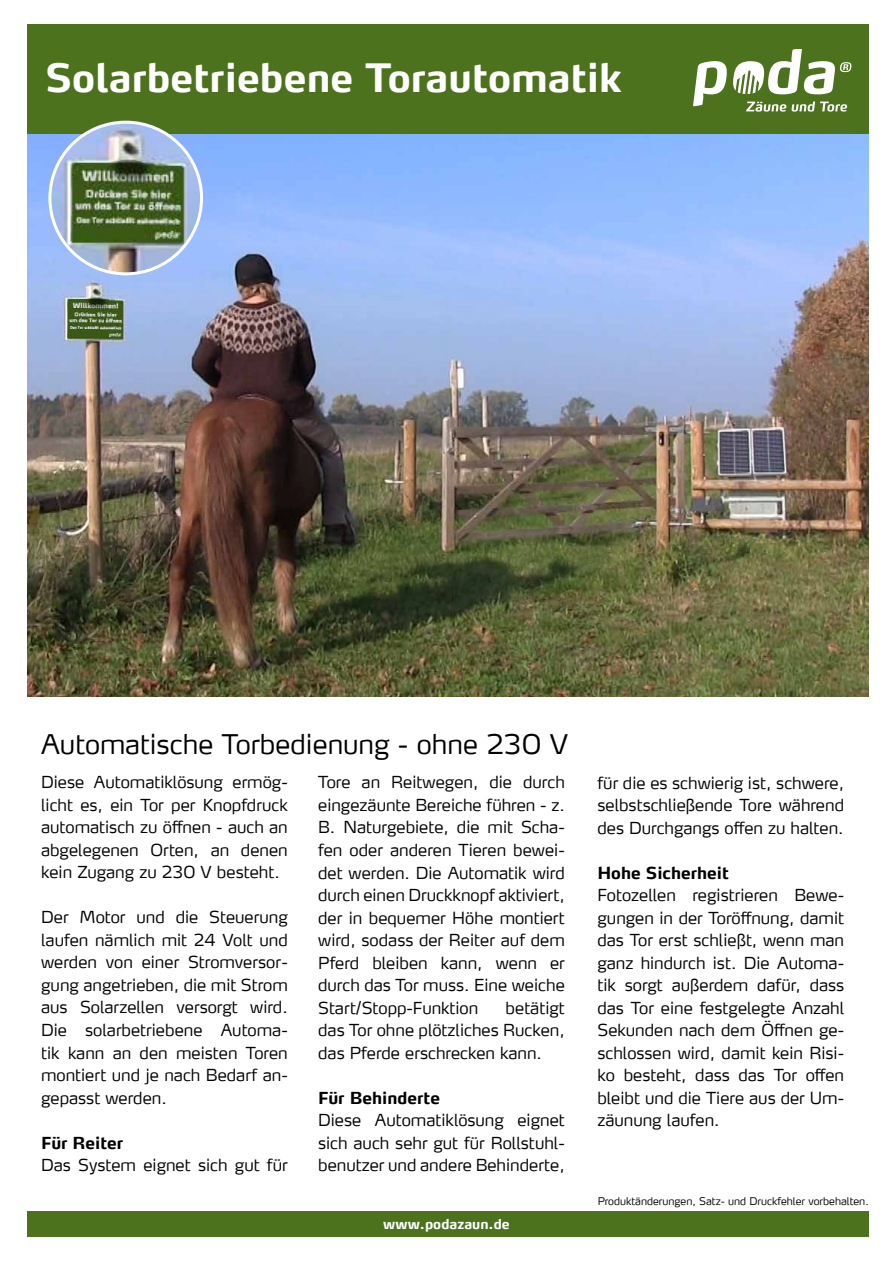
<style>
.page{position:relative;width:893px;height:1263px;background:#fff}
.page>*{position:absolute;margin:0;border:0;box-sizing:border-box;transform-origin:0 0}
.t1{font:700 39px "Max LF";color:#fff}
.t2{font:300 27px "Max LF";color:#000}
.t3{font:300 16.5px/22.5px "Max LF";color:#000;text-align:justify}
.t4{font:700 16.5px "Max LF";color:#000}
.t5{font:700 13.5px "Max";color:#fff}
.t6{font:300 10.5px "Max";color:#000}
</style>
<div class="page">
<div style="left:27px;top:24px;width:842px;height:110px;background:#4c721d"></div>
<svg style="left:693px;top:61px;width:34px;height:45px"></svg>
<svg style="left:746px;top:102px;width:40px;height:10px"></svg>
<svg style="left:792px;top:101px;width:55px;height:11px"></svg>
<svg style="left:733px;top:50px;width:118px;height:44px"></svg>
<div style="left:27px;top:1211px;width:842px;height:26px;background:#4c721d"></div>
<img style="left:27px;top:134px;width:842px;height:563px">
<img style="left:50px;top:122px;width:152px;height:152px;border-radius:76px">
<div style="left:48px;top:121px;width:155px;height:154px;border:3px solid #fff;border-radius:50%"></div>
<h1 class="t1" style="left:45px;top:53px;width:578px">Solarbetriebene Torautomatik</h1>
<h2 class="t2" style="left:41px;top:727px;width:529px">Automatische Torbedienung - ohne 230 V</h2>
<p class="t3" style="left:41px;top:771px;width:248px">Diese Automatiklösung ermög&shy;licht es, ein Tor per Knopfdruck automatisch zu öffnen - auch an abgelegenen Orten, an denen kein Zugang zu 230 V besteht.</p>
<p class="t3" style="left:41px;top:906px;width:248px">Der Motor und die Steuerung laufen nämlich mit 24 Volt und werden von einer Stromversor&shy;gung angetrieben, die mit Strom aus Solarzellen versorgt wird.<br>Die solarbetriebene Automa&shy;tik kann an den meisten Toren montiert und je nach Bedarf an&shy;gepasst werden.</p>
<p class="t4" style="left:41px;top:1132px;width:84px">Für Reiter</p>
<p class="t3" style="left:41px;top:1153px;width:248px">Das System eignet sich gut für</p>
<p class="t3" style="left:318px;top:771px;width:248px">Tore an Reitwegen, die durch eingezäunte Bereiche führen - z.<br>B. Naturgebiete, die mit Scha&shy;fen oder anderen Tieren bewei&shy;det werden. Die Automatik wird durch einen Druckknopf aktiviert, der in bequemer Höhe montiert wird, sodass der Reiter auf dem Pferd bleiben kann, wenn er durch das Tor muss. Eine weiche Start/Stopp-Funktion</p>
<p class="t3" style="left:318px;top:996px;width:248px;text-indent:187px">betätigt das Tor ohne plötzliches Rucken, das Pferde erschrecken kann.</p>
<p class="t4" style="left:318px;top:1087px;width:123px">Für Behinderte</p>
<p class="t3" style="left:318px;top:1108px;width:248px">Diese Automatiklösung eignet sich auch sehr gut für Rollstuhl&shy;benutzer und andere Behinderte,</p>
<p class="t5" style="left:383px;top:1215px;width:128px">www.podazaun.de</p>
<p class="t3" style="left:597px;top:771px;width:248px">für die es schwierig ist, schwere, selbstschließende Tore während des Durchgangs offen zu halten.</p>
<p class="t4" style="left:597px;top:862px;width:133px">Hohe Sicherheit</p>
<p class="t3" style="left:597px;top:883px;width:248px">Fotozellen registrieren Bewe&shy;gungen in der Toröffnung, damit das Tor erst schließt, wenn man ganz hindurch ist. Die Automa&shy;tik sorgt außerdem dafür, dass das Tor eine festgelegte Anzahl Sekunden nach dem Öffnen ge&shy;schlossen wird, damit kein Risi&shy;ko besteht, dass das Tor offen bleibt und die Tiere aus der Um&shy;zäunung laufen.</p>
<p class="t6" style="left:598px;top:1194px;width:273px">Produktänderungen, Satz- und Druckfehler vorbehalten.</p>
</div>
